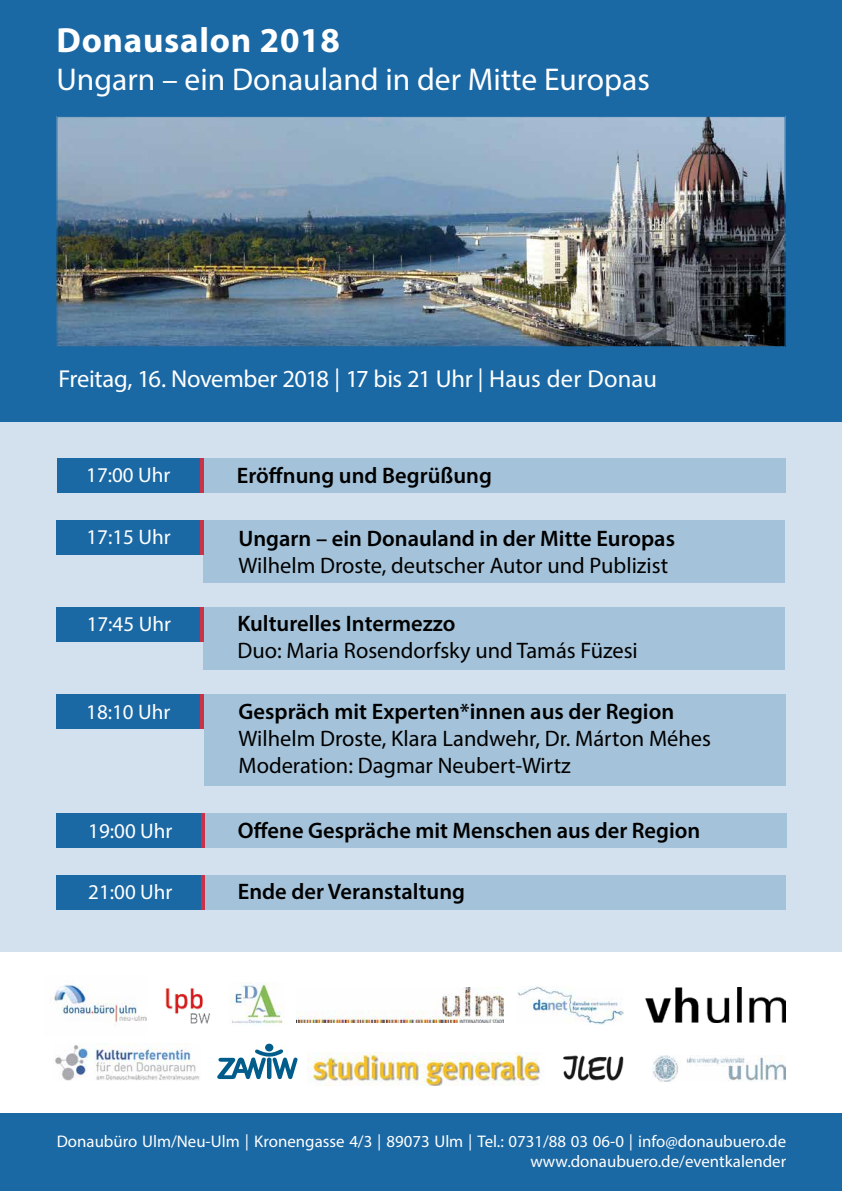
<style>
.page{position:relative;width:842px;height:1191px;background:#fff}
.page>*{position:absolute;margin:0;border:0;box-sizing:border-box;transform-origin:0 0}
.t1{font:700 35.1px "Myriad Pro";letter-spacing:.02em;color:#fff}
.t2{font:31.6px "Myriad Pro";color:#fff}
.t3{font:24.6px "Myriad Pro";letter-spacing:-.01em;color:#fff}
.t4{font:600 22.5px "Myriad Pro";color:#000}
.t5{font:22.5px/27px "Myriad Pro";color:#000}
.t6{font:21.1px "Myriad Pro";color:#fff}
.t7{font:16.8px/20.2px "Myriad Pro";color:#fff;text-align:right}
.s1{font-family:"Meta Pro Norm"}
</style>
<div class="page">
<div style="left:0;top:421px;width:842px;height:530px;background:#d2e1ed"></div>
<div style="left:0;top:0;width:842px;height:421px;background:#1a68a4"></div>
<img style="left:59px;top:118px;width:724px;height:227px">
<div style="left:57px;top:116px;width:728px;height:231px;border:1px solid #1a68a4"></div>
<div style="left:0;top:1113px;width:842px;height:78px;background:#1a68a4"></div>
<div style="left:204px;top:458px;width:581px;height:35px;background:#a4c3da"></div>
<div style="left:57px;top:458px;width:143px;height:35px;background:#1a68a4"></div>
<hr style="left:200px;top:458px;width:4px;height:35px;background:#ca3247">
<div style="left:56px;top:607px;width:144px;height:34px;background:#1a68a4"></div>
<div style="left:204px;top:607px;width:581px;height:62px;background:#a4c3da"></div>
<hr style="left:200px;top:607px;width:4px;height:34px;background:#ca3247">
<div style="left:57px;top:694px;width:143px;height:35px;background:#1a68a4"></div>
<div style="left:204px;top:694px;width:581px;height:92px;background:#a4c3da"></div>
<hr style="left:200px;top:694px;width:4px;height:35px;background:#ca3247">
<div style="left:56px;top:520px;width:144px;height:34px;background:#1a68a4"></div>
<div style="left:204px;top:520px;width:581px;height:62px;background:#a4c3da"></div>
<hr style="left:200px;top:520px;width:4px;height:34px;background:#ca3247">
<div style="left:57px;top:875px;width:144px;height:34px;background:#1a68a4"></div>
<div style="left:204px;top:875px;width:581px;height:34px;background:#a4c3da"></div>
<hr style="left:201px;top:875px;width:4px;height:34px;background:#ca3247">
<div style="left:57px;top:813px;width:144px;height:35px;background:#1a68a4"></div>
<div style="left:205px;top:813px;width:581px;height:35px;background:#a4c3da"></div>
<hr style="left:201px;top:813px;width:4px;height:35px;background:#ca3247">
<svg style="left:217px;top:1049px;width:81px;height:30px"></svg>
<div style="left:265px;top:1043px;width:8px;height:8px;background:#005c8b;border-radius:50%"></div>
<img style="left:165px;top:988px;width:45px;height:36px">
<img style="left:563px;top:1055px;width:61px;height:26px">
<img style="left:518px;top:986px;width:105px;height:38px">
<img style="left:55px;top:1043px;width:145px;height:37px">
<img style="left:645px;top:987px;width:141px;height:35px">
<img style="left:652px;top:1055px;width:133px;height:26px">
<img style="left:308px;top:1052px;width:232px;height:33px">
<img style="left:230px;top:982px;width:55px;height:42px">
<img style="left:54px;top:985px;width:92px;height:42px">
<img style="left:296px;top:987px;width:208px;height:35px">
<h1 class="t1" style="left:57px;top:17px;width:285px">Donausalon 2018</h1>
<h2 class="t2" style="left:57px;top:60px;width:595px">Ungarn – ein Donauland in der Mitte Europas</h2>
<p class="t3" style="left:58px;top:363px;width:600px">Freitag, 16. November 2018 <span class="s1">|</span> 17 bis 21 Uhr <span class="s1">|</span> Haus der Donau</p>
<p class="t6" style="left:86px;top:462px;width:86px">17:00 Uhr</p>
<p class="t4" style="left:237px;top:461px;width:256px">Eröffnung und Begrüßung</p>
<p class="t6" style="left:86px;top:524px;width:86px">17:15 Uhr</p>
<p class="t4" style="left:238px;top:524px;width:438px">Ungarn – ein Donauland in der Mitte Europas</p>
<p class="t5" style="left:238px;top:551px;width:431px">Wilhelm Droste, deutscher Autor und Publizist</p>
<p class="t6" style="left:87px;top:611px;width:86px">17:45 Uhr</p>
<p class="t4" style="left:237px;top:609px;width:220px">Kulturelles Intermezzo</p>
<p class="t5" style="left:237px;top:636px;width:402px">Duo: Maria Rosendorfsky und Tamás Füzesi</p>
<p class="t6" style="left:87px;top:707px;width:86px">18:10 Uhr</p>
<p class="t4" style="left:238px;top:697px;width:437px">Gespräch mit Experten*innen aus der Region</p>
<p class="t5" style="left:238px;top:724px;width:474px">Wilhelm Droste, Klara Landwehr, Dr. Márton Méhes<br>Moderation: Dagmar Neubert-Wirtz</p>
<p class="t6" style="left:86px;top:699px;width:86px">18:10 Uhr</p>
<p class="t6" style="left:88px;top:817px;width:86px">19:00 Uhr</p>
<p class="t4" style="left:238px;top:816px;width:464px">Offene Gespräche mit Menschen aus der Region</p>
<p class="t6" style="left:88px;top:878px;width:86px">21:00 Uhr</p>
<p class="t4" style="left:238px;top:877px;width:229px">Ende der Veranstaltung</p>
<p class="t7" style="left:57px;top:1130px;width:731px">Donaubüro Ulm/Neu-Ulm <span class="s1">|</span> Kronengasse 4/3 <span class="s1">|</span> 89073 Ulm <span class="s1">|</span> Tel.: 0731/88 03 06-0 <span class="s1">|</span> info@donaubuero.de www.donaubuero.de/eventkalender</p>
</div>
